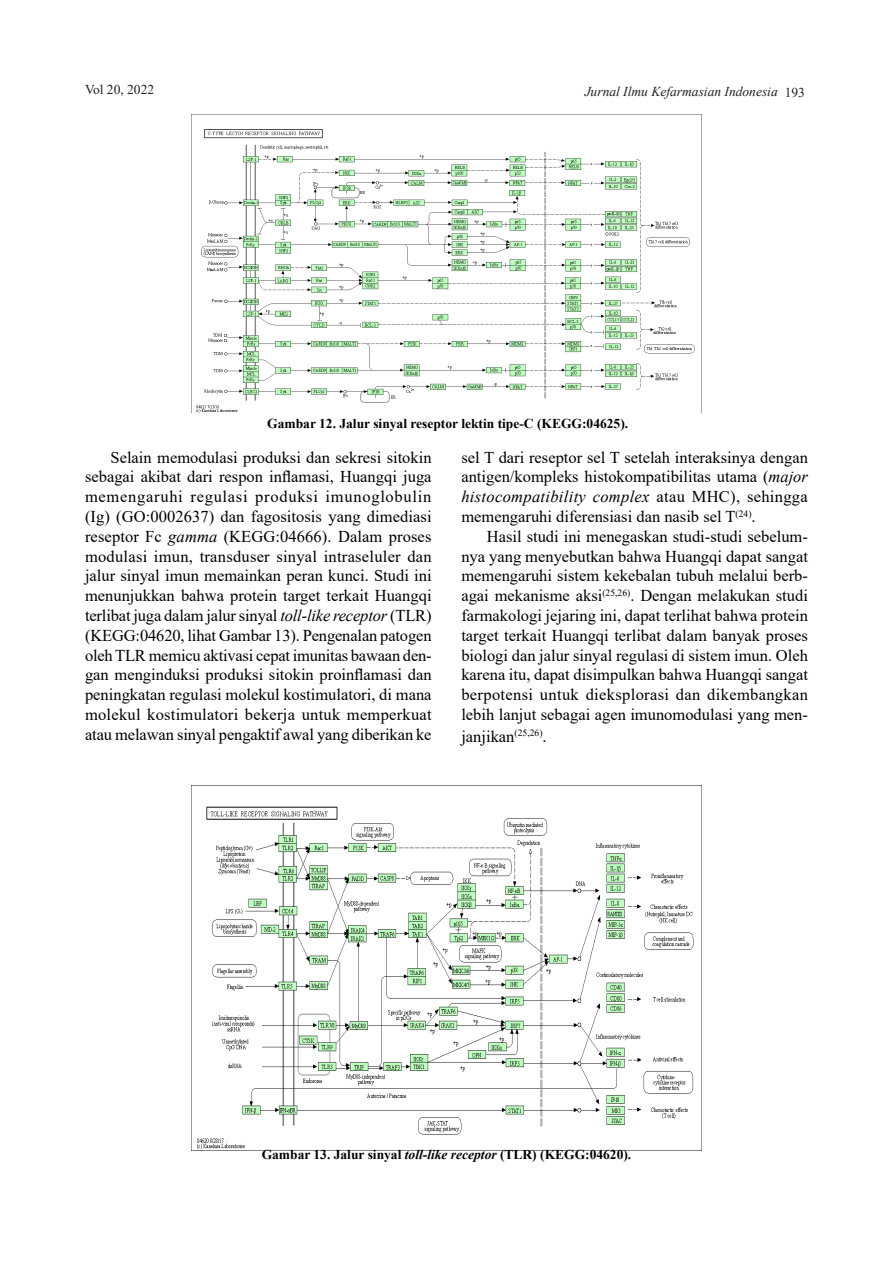
<style>
.page{position:relative;width:893px;height:1263px;background:#fff}
.page>*{position:absolute;margin:0;border:0;box-sizing:border-box;transform-origin:0 0}
.t1{font:16.5px/19.8px "Times New Roman";color:#000;text-align:justify}
.heading_1{font:700 13.5px "Times New Roman";color:#000}
.t2{font:italic 13.5px "Times New Roman";color:#231f20}
.t3{font:13.5px "Times New Roman";color:#231f20}
.s1{font-style:normal}
.s2{font-style:normal;color:#fff}
.s3{font-style:italic}
</style>
<div class="page">
<img style="left:191px;top:115px;width:511px;height:298px">
<img style="left:191px;top:786px;width:511px;height:364px">
<p class="t3" style="left:85px;top:80px;width:71px">Vol 20, 2022</p>
<p class="t2" style="left:585px;top:82px;width:222px">Jurnal Ilmu Kefarmasian Indonesia <span class="s1">193</span><span class="s2">`</span></p>
<p class="heading_1" style="left:267px;top:413px;width:362px">Gambar 12. Jalur sinyal reseptor lektin tipe-C (KEGG:04625).</p>
<p class="t1" style="left:85px;top:447px;width:348px;text-indent:26px">Selain memodulasi produksi dan sekresi sitokin sebagai akibat dari respon inflamasi, Huangqi juga memengaruhi regulasi produksi imunoglobulin (Ig) (GO:0002637) dan fagositosis yang dimediasi reseptor Fc <span class="s3">gamma</span> (KEGG:04666). Dalam proses modulasi imun, transduser sinyal intraseluler dan jalur sinyal imun memainkan peran kunci. Studi ini menunjukkan bahwa protein target terkait Huangqi terlibat juga dalam jalur sinyal <span class="s3">toll-like receptor</span> (TLR) (KEGG:04620, lihat Gambar 13). Pengenalan patogen oleh TLR memicu aktivasi cepat imunitas bawaan den&shy;gan menginduksi produksi sitokin proinflamasi dan peningkatan regulasi molekul kostimulatori, di mana molekul kostimulatori bekerja untuk memperkuat atau melawan sinyal pengaktif awal yang diberikan ke</p>
<p class="t1" style="left:461px;top:447px;width:348px">sel T dari reseptor sel T setelah interaksinya dengan antigen/kompleks histokompatibilitas utama (<span class="s3">major histocompatibility complex</span> atau MHC), sehingga memengaruhi diferensiasi dan nasib sel T<sup>(24)</sup>.</p>
<p class="t1" style="left:461px;top:526px;width:348px;text-indent:26px">Hasil studi ini menegaskan studi-studi sebelum&shy;nya yang menyebutkan bahwa Huangqi dapat sangat memengaruhi sistem kekebalan tubuh melalui berb&shy;agai mekanisme aksi<sup>(25,26)</sup>. Dengan melakukan studi farmakologi jejaring ini, dapat terlihat bahwa protein target terkait Huangqi terlibat dalam banyak proses biologi dan jalur sinyal regulasi di sistem imun. Oleh karena itu, dapat disimpulkan bahwa Huangqi sangat berpotensi untuk dieksplorasi dan dikembangkan lebih lanjut sebagai agen imunomodulasi yang men-</p>
<p class="t1" style="left:461px;top:726px;width:87px">janjikan<sup>(25,26)</sup>.</p>
<p class="heading_1" style="left:262px;top:1145px;width:371px">Gambar 13. Jalur sinyal <span class="s3">toll-like receptor</span> (TLR) (KEGG:04620).</p>
</div>
